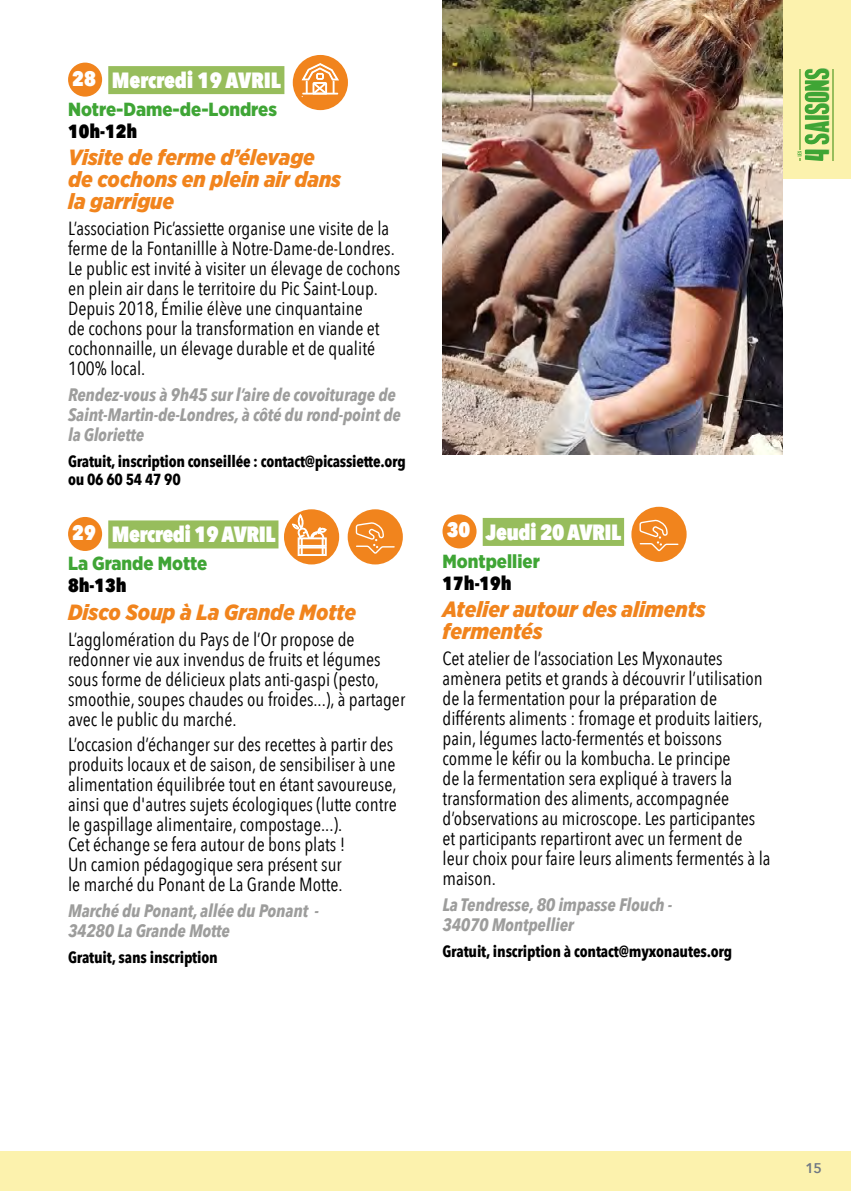
<style>
.page{position:relative;width:851px;height:1191px;background:#fff}
.page>*{position:absolute;margin:0;border:0;box-sizing:border-box;transform-origin:0 0}
.t1{font:italic 900 22px/22px "Gotham Narrow";color:#f1841d}
.t2{font:800 22px "Avenir Next Condensed";letter-spacing:-.025em;color:#fff}
.t3{font:19px/20px "Avenir Next Condensed";color:#000}
.t4{font:900 19px "Gotham Narrow";color:#3fa535}
.t5{font:800 19px "Avenir Next Condensed";color:#000}
.t6{font:italic 700 18px/20px "Avenir Next Condensed";letter-spacing:-.01em;color:#9d9d9c}
.t7{font:700 16px/18px "Avenir Next Condensed";letter-spacing:-.015em;color:#000}
.t8{font:600 14px "Avenir Next";color:#6f7884}
.s1{font-size:21px}
</style>
<div class="page">
<div style="left:0;top:1151px;width:850px;height:40px;background:#fcf2ad"></div>
<div style="left:782px;top:0;width:68px;height:179px;background:#fcf2ad"></div>
<hr style="left:832px;top:69px;width:1px;height:92px;background:#97bd5c">
<svg style="left:797px;top:68px;width:32px;height:93px"></svg>
<div style="left:108px;top:66px;width:176px;height:28px;background:#97bd5c"></div>
<div style="left:108px;top:520px;width:170px;height:28px;background:#97bd5c"></div>
<div style="left:68px;top:63px;width:34px;height:34px;background:#f1841d;border-radius:50%"></div>
<div style="left:293px;top:55px;width:55px;height:55px;background:#f1841d;border-radius:50%"></div>
<svg style="left:301px;top:63px;width:38px;height:32px"></svg>
<div style="left:68px;top:517px;width:34px;height:34px;background:#f1841d;border-radius:50%"></div>
<div style="left:284px;top:509px;width:55px;height:55px;background:#f1841d;border-radius:50%"></div>
<svg style="left:292px;top:514px;width:34px;height:42px"></svg>
<div style="left:347px;top:509px;width:56px;height:55px;background:#f1841d;border-radius:50%"></div>
<svg style="left:355px;top:522px;width:40px;height:32px"></svg>
<img style="left:442px;top:0;width:340px;height:454px">
<div style="left:482px;top:518px;width:142px;height:28px;background:#97bd5c"></div>
<div style="left:442px;top:514px;width:34px;height:34px;background:#f1841d;border-radius:50%"></div>
<div style="left:631px;top:507px;width:55px;height:55px;background:#f1841d;border-radius:50%"></div>
<svg style="left:639px;top:519px;width:40px;height:33px"></svg>
<p class="t2" style="left:72px;top:67px;width:210px"><span class="s1">28</span> Mercredi 19 AVRIL</p>
<p class="t4" style="left:68px;top:97px;width:210px">Notre-Dame-de-Londres</p>
<p class="t5" style="left:68px;top:119px;width:71px">10h-12h</p>
<p class="t1" style="left:68px;top:146px;width:274px">Visite de ferme d’élevage de cochons en plein air dans la garrigue</p>
<p class="t3" style="left:68px;top:218px;width:334px">L’association Pic’assiette organise une visite de la ferme de la Fontanillle à Notre-Dame-de-Londres.<br>Le public est invité à visiter un élevage de cochons en plein air dans le territoire du Pic Saint-Loup.<br>Depuis 2018, Émilie élève une cinquantaine<br>de cochons pour la transformation en viande et cochonnaille, un élevage durable et de qualité 100% local.</p>
<p class="t6" style="left:68px;top:384px;width:334px">Rendez-vous à 9h45 sur l’aire de covoiturage de<br>Saint-Martin-de-Londres, à côté du rond-point de la Gloriette</p>
<p class="t7" style="left:68px;top:453px;width:339px">Gratuit, inscription conseillée : contact@picassiette.org ou 06 60 54 47 90</p>
<p class="t2" style="left:72px;top:521px;width:205px"><span class="s1">29</span> Mercredi 19 AVRIL</p>
<p class="t4" style="left:68px;top:551px;width:141px">La Grande Motte</p>
<p class="t5" style="left:68px;top:573px;width:60px">8h-13h</p>
<p class="t1" style="left:68px;top:601px;width:290px">Disco Soup à La Grande Motte</p>
<p class="t3" style="left:68px;top:628px;width:338px">L’agglomération du Pays de l’Or propose de redonner vie aux invendus de fruits et légumes sous forme de délicieux plats anti-gaspi (pesto, smoothie, soupes chaudes ou froides...), à partager avec le public du marché.</p>
<p class="t3" style="left:68px;top:733px;width:330px">L’occasion d’échanger sur des recettes à partir des produits locaux et de saison, de sensibiliser à une alimentation équilibrée tout en étant savoureuse, ainsi que d'autres sujets écologiques (lutte contre le gaspillage alimentaire, compostage...).<br>Cet échange se fera autour de bons plats !<br>Un camion pédagogique sera présent sur<br>le marché du Ponant de La Grande Motte.</p>
<p class="t6" style="left:68px;top:900px;width:252px">Marché du Ponant, allée du Ponant -<br>34280 La Grande Motte</p>
<p class="t7" style="left:68px;top:948px;width:151px">Gratuit, sans inscription</p>
<p class="t2" style="left:446px;top:518px;width:176px"><span class="s1">30</span> Jeudi 20 AVRIL</p>
<p class="t4" style="left:442px;top:548px;width:99px">Montpellier</p>
<p class="t5" style="left:442px;top:571px;width:71px">17h-19h</p>
<p class="t1" style="left:442px;top:598px;width:265px">Atelier autour des aliments fermentés</p>
<p class="t3" style="left:442px;top:647px;width:329px">Cet atelier de l’association Les Myxonautes amènera petits et grands à découvrir l’utilisation de la fermentation pour la préparation de différents aliments : fromage et produits laitiers, pain, légumes lacto-fermentés et boissons comme le kéfir ou la kombucha. Le principe<br>de la fermentation sera expliqué à travers la transformation des aliments, accompagnée d’observations au microscope. Les participantes et participants repartiront avec un ferment de leur choix pour faire leurs aliments fermentés à la maison.</p>
<p class="t6" style="left:442px;top:894px;width:231px">La Tendresse, 80 impasse Flouch -<br>34070 Montpellier</p>
<p class="t7" style="left:442px;top:942px;width:291px">Gratuit, inscription à contact@myxonautes.org</p>
<p class="t8" style="left:805px;top:1155px;width:18px">15</p>
</div>
